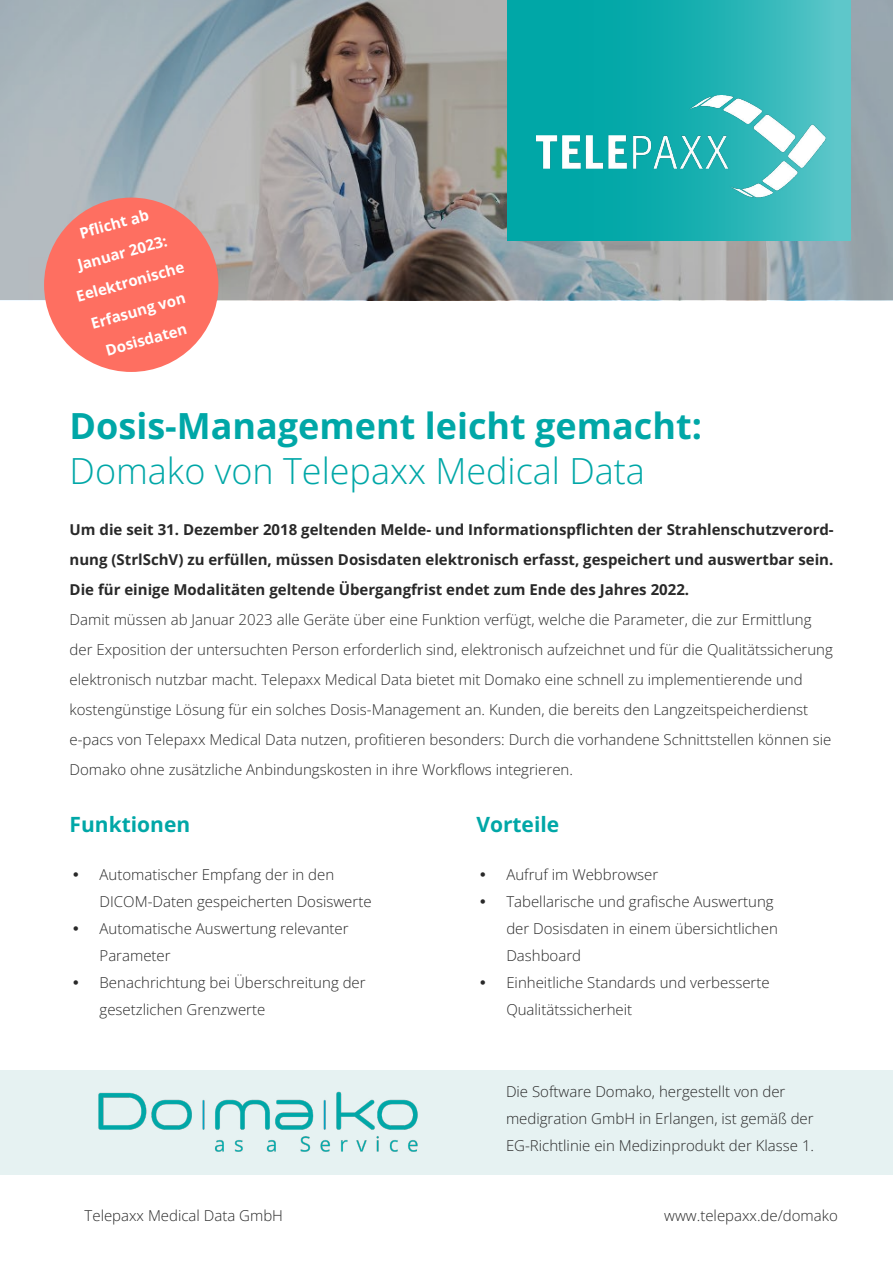
<style>
.page{position:relative;width:893px;height:1263px;background:#fff}
.page>*{position:absolute;margin:0;border:0;box-sizing:border-box;transform-origin:0 0}
.t1{font:700 36px "Open Sans";color:#00a7a7}
.t2{font:300 36px "Open Sans";color:#00a7a7}
.t3{font:700 21px "Open Sans";color:#00a7a7}
.t4{font:300 15px/27px "Open Sans";color:#292929}
.t5{font:700 15px/30px "Open Sans";color:#292929;text-align:justify}
.t6{font:700 15px/30px "Open Sans";color:#fff;text-align:center}
</style>
<div class="page">
<svg style="left:0;top:0;width:893px;height:300px;background:#9a9ea0"></svg>
<svg style="left:507px;top:0;width:344px;height:241px;background:#1eb1b2"></svg>
<img style="left:536px;top:95px;width:293px;height:102px">
<div style="left:44px;top:198px;width:174px;height:174px;background:#fe6f61;border-radius:50%"></div>
<div style="left:0;top:1070px;width:893px;height:105px;background:#e6f2f2"></div>
<img style="left:98px;top:1091px;width:320px;height:61px">
<p class="t6" style="left:56px;top:224px;width:112px;rotate:-16deg">Pfl icht ab<br>Januar 2023:<br>Eelektronische<br>Erfasung von<br>Dosisdaten</p>
<h1 class="t1" style="left:70px;top:401px;width:634px">Dosis-Management leicht gemacht:</h1>
<h1 class="t2" style="left:70px;top:446px;width:577px">Domako von Telepaxx Medical Data</h1>
<p class="t5" style="left:70px;top:515px;width:766px">Um die seit 31. Dezember 2018 geltenden Melde- und Informationspflichten der Strahlenschutzverord&shy;nung (StrlSchV) zu erfüllen, müssen Dosisdaten elektronisch erfasst, gespeichert und auswertbar sein.<br>Die für einige Modalitäten geltende Übergangfrist endet zum Ende des Jahres 2022.</p>
<p class="t4" style="left:70px;top:605px;width:765px;line-height:30px">Damit müssen ab Januar 2023 alle Geräte über eine Funktion verfügt, welche die Parameter, die zur Ermittlung der Exposition der untersuchten Person erforderlich sind, elektronisch aufzeichnet und für die Qualitätssicherung elektronisch nutzbar macht. Telepaxx Medical Data bietet mit Domako eine schnell zu implementierende und kostengünstige Lösung für ein solches Dosis-Management an. Kunden, die bereits den Langzeitspeicherdienst e-pacs von Telepaxx Medical Data nutzen, profitieren besonders: Durch die vorhandene Schnittstellen können sie Domako ohne zusätzliche Anbindungskosten in ihre Workflows integrieren.</p>
<h2 class="t3" style="left:70px;top:810px;width:122px">Funktionen</h2>
<p class="t4" style="left:100px;top:861px;width:273px">Automatischer Empfang der in den<br>DICOM-Daten gespeicherten Dosiswerte<br>Automatische Auswertung relevanter<br>Parameter<br>Benachrichtung bei Überschreitung der gesetzlichen Grenzwerte</p>
<h2 class="t3" style="left:476px;top:810px;width:84px">Vorteile</h2>
<p class="t4" style="left:506px;top:861px;width:273px">Aufruf im Webbrowser<br>Tabellarische und grafische Auswertung der Dosisdaten in einem übersichtlichen<br>Dashboard<br>Einheitliche Standards und verbesserte<br>Qualitätssicherheit</p>
<p class="t4" style="left:506px;top:1078px;width:310px">Die Software Domako, hergestellt von der medigration GmbH in Erlangen, ist gemäß der<br>EG-Richtlinie ein Medizinprodukt der Klasse 1.</p>
<p class="t4" style="left:85px;top:1202px;width:200px">Telepaxx Medical Data GmbH</p>
<p class="t4" style="left:664px;top:1202px;width:175px">www.telepaxx.de/domako</p>
</div>
